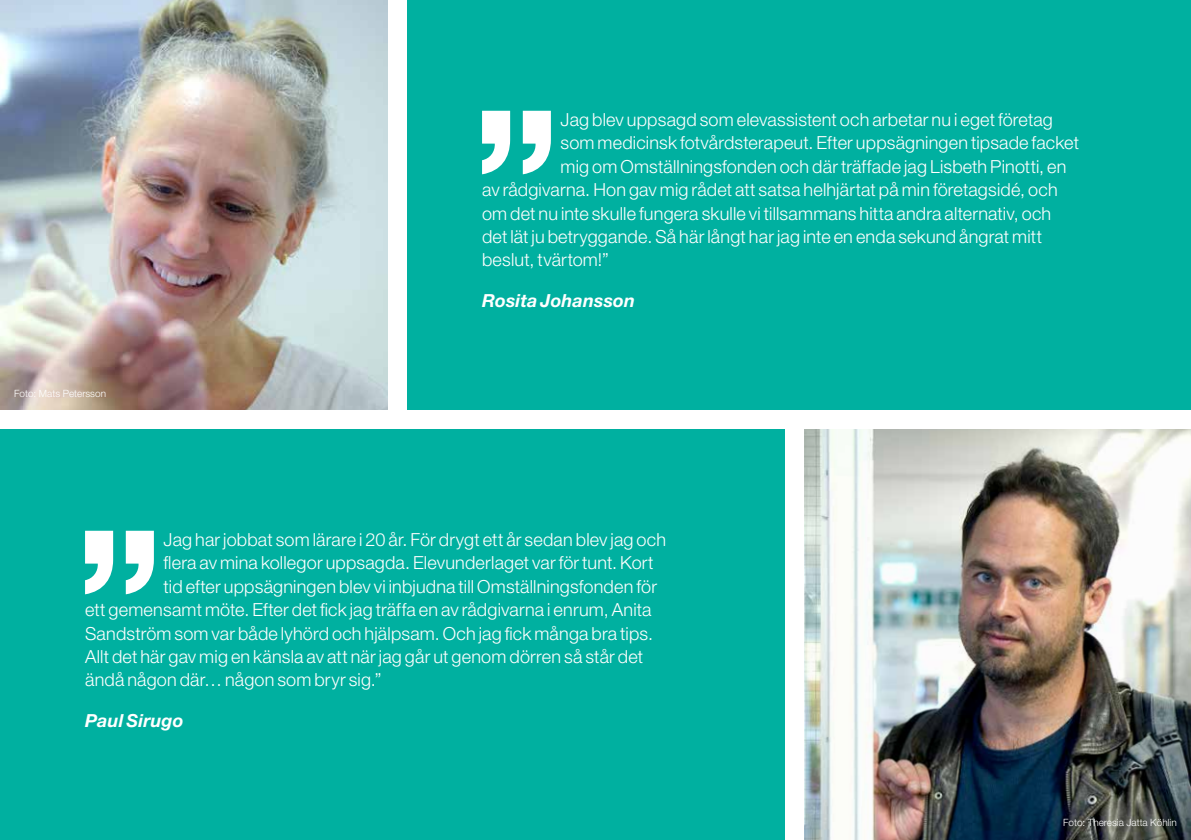
<style>
.page{position:relative;width:1191px;height:840px;background:#fff}
.page>*{position:absolute;margin:0;border:0;box-sizing:border-box;transform-origin:0 0}
.t1{font:800 176.4px "Helvetica Neue LT Std";color:#fff}
.t2{font:300 18px "Helvetica Neue LT Std";letter-spacing:.01em;color:#fff}
.t3{font:italic 700 18px "Helvetica Neue LT Std";letter-spacing:.01em;color:#fff}
.t4{font:300 10px "Helvetica Neue LT Std";color:#fff}
</style>
<div class="page">
<div style="left:0;top:420px;width:794px;height:419px;background:#00b0a0"></div>
<div style="left:397px;top:0;width:794px;height:420px;background:#00b0a0"></div>
<img style="left:0;top:0;width:388px;height:410px">
<img style="left:804px;top:429px;width:387px;height:410px">
<div style="left:0;top:410px;width:1191px;height:19px;background:#fff"></div>
<div style="left:388px;top:0;width:18px;height:420px;background:#fff"></div>
<div style="left:785px;top:420px;width:18px;height:419px;background:#fff"></div>
<p class="t4" style="left:14px;top:387px;width:93px">Foto: Mats Petersson</p>
<h1 class="t1" style="left:472px;top:69px;width:90px">”</h1>
<p class="t2" style="left:560px;top:108px;width:494px">Jag blev uppsagd som elevassistent och arbetar nu i eget företag</p>
<p class="t2" style="left:560px;top:132px;width:520px">som medicinsk fotvårdsterapeut. Efter uppsägningen tipsade facket</p>
<p class="t2" style="left:560px;top:155px;width:507px">mig om Omställningsfonden och där träffade jag Lisbeth Pinotti, en</p>
<p class="t2" style="left:482px;top:179px;width:577px">av rådgivarna. Hon gav mig rådet att satsa helhjärtat på min företagsidé, och</p>
<p class="t2" style="left:482px;top:202px;width:571px">om det nu inte skulle fungera skulle vi tillsammans hitta andra alternativ, och</p>
<p class="t2" style="left:482px;top:225px;width:561px">det lät ju betryggande. Så här långt har jag inte en enda sekund ångrat mitt</p>
<p class="t2" style="left:482px;top:249px;width:128px">beslut, tvärtom!”</p>
<p class="t3" style="left:482px;top:289px;width:155px">Rosita Johansson</p>
<h1 class="t1" style="left:75px;top:488px;width:90px">”</h1>
<p class="t2" style="left:164px;top:528px;width:504px">Jag har jobbat som lärare i 20 år. För drygt ett år sedan blev jag och</p>
<p class="t2" style="left:164px;top:551px;width:491px">flera av mina kollegor uppsagda. Elevunderlaget var för tunt. Kort</p>
<p class="t2" style="left:164px;top:575px;width:495px">tid efter uppsägningen blev vi inbjudna till Omställningsfonden för</p>
<p class="t2" style="left:85px;top:598px;width:568px">ett gemensamt möte. Efter det fick jag träffa en av rådgivarna i enrum, Anita</p>
<p class="t2" style="left:85px;top:622px;width:569px">Sandström som var både lyhörd och hjälpsam. Och jag fick många bra tips.</p>
<p class="t2" style="left:85px;top:645px;width:559px">Allt det här gav mig en känsla av att när jag går ut genom dörren så står det</p>
<p class="t2" style="left:85px;top:668px;width:298px">ändå någon där… någon som bryr sig.”</p>
<p class="t3" style="left:85px;top:709px;width:100px">Paul Sirugo</p>
<p class="t4" style="left:1063px;top:815px;width:115px">Foto: Theresia Jatta Köhlin</p>
</div>
